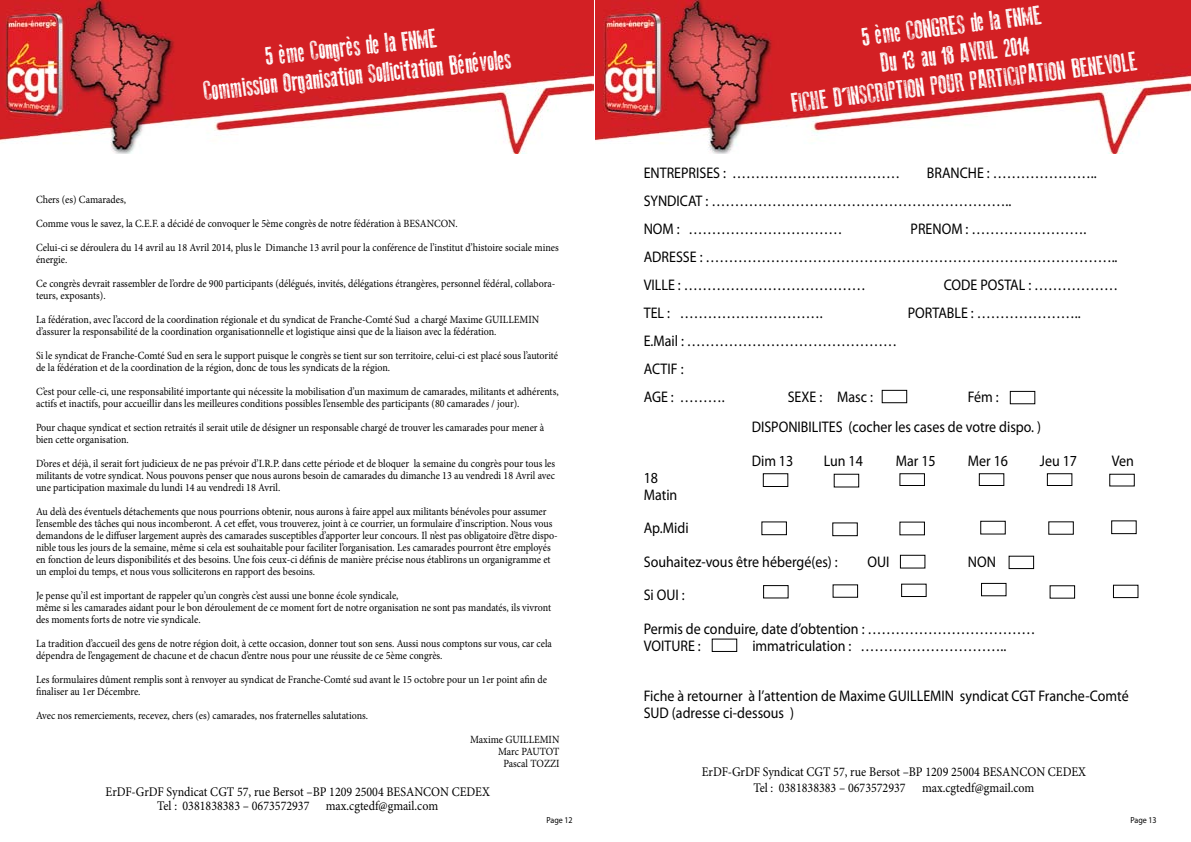
<style>
.page{position:relative;width:1191px;height:842px;background:#fff}
.page>*{position:absolute;margin:0;border:0;box-sizing:border-box;transform-origin:0 0}
.t1{font:26.4px/28.8px "Old Press";color:#fff;text-align:center;scale:.91 1}
.t2{font:15.4px/28px "Myriad Pro";color:#000;scale:.91 1}
.t3{font:13.2px/14.4px "Minion Pro";color:#000;text-align:center;scale:.91 1}
.t4{font:11px/12px "Minion Pro";color:#000;scale:.91 1}
.t5{font:8.8px "Myriad Pro";color:#000;scale:.91 1}
</style>
<div class="page">
<img style="left:0;top:0;width:593px;height:153px">
<img style="left:595px;top:0;width:596px;height:153px">
<div style="left:763px;top:473px;width:25px;height:14px;border:1px solid #000"></div>
<div style="left:899px;top:473px;width:26px;height:13px;border:1px solid #000"></div>
<div style="left:978px;top:473px;width:26px;height:13px;border:1px solid #000"></div>
<div style="left:1046px;top:473px;width:26px;height:13px;border:1px solid #000"></div>
<div style="left:761px;top:521px;width:26px;height:14px;border:1px solid #000"></div>
<div style="left:832px;top:522px;width:25px;height:14px;border:1px solid #000"></div>
<div style="left:1111px;top:520px;width:25px;height:14px;border:1px solid #000"></div>
<div style="left:900px;top:555px;width:25px;height:13px;border:1px solid #000"></div>
<div style="left:1008px;top:556px;width:26px;height:13px;border:1px solid #000"></div>
<div style="left:881px;top:390px;width:26px;height:13px;border:1px solid #000"></div>
<div style="left:1009px;top:391px;width:26px;height:13px;border:1px solid #000"></div>
<div style="left:763px;top:585px;width:25px;height:13px;border:1px solid #000"></div>
<div style="left:901px;top:584px;width:25px;height:13px;border:1px solid #000"></div>
<div style="left:981px;top:583px;width:25px;height:13px;border:1px solid #000"></div>
<div style="left:1113px;top:585px;width:25px;height:13px;border:1px solid #000"></div>
<div style="left:711px;top:638px;width:26px;height:14px;border:1px solid #000"></div>
<h1 class="t1" style="left:199px;top:48px;width:341px;rotate:-6deg">5 ème Congrès de la FNME<br>Commission Organisation Sollicitation Bénévoles</h1>
<p class="t4" style="left:36px;top:187px;width:576px;line-height:24px">Chers (es) Camarades,<br>Comme vous le savez, la C.E.F. a décidé de convoquer le 5ème congrès de notre fédération à BESANCON.<br>Celui-ci se déroulera du 14 avril au 18 Avril 2014, plus le Dimanche 13 avril pour la conférence de l’institut d’histoire sociale mines</p>
<p class="t4" style="left:36px;top:247px;width:572px;line-height:24px">énergie.<br>Ce congrès devrait rassembler de l’ordre de 900 participants (délégués, invités, délégations étrangères, personnel fédéral, collabora-</p>
<p class="t4" style="left:36px;top:283px;width:554px;line-height:24px">teurs, exposants).<br>La fédération, avec l’accord de la coordination régionale et du syndicat de Franche-Comté Sud a chargé Maxime GUILLEMIN</p>
<p class="t4" style="left:36px;top:319px;width:575px;line-height:24px">d’assurer la responsabilité de la coordination organisationnelle et logistique ainsi que de la liaison avec la fédération.<br>Si le syndicat de Franche-Comté Sud en sera le support puisque le congrès se tient sur son territoire, celui-ci est placé sous l’autorité</p>
<p class="t4" style="left:36px;top:355px;width:576px;line-height:24px">de la fédération et de la coordination de la région, donc de tous les syndicats de la région.<br>C’est pour celle-ci, une responsabilité importante qui nécessite la mobilisation d’un maximum de camarades, militants et adhérents,</p>
<p class="t4" style="left:36px;top:391px;width:560px;line-height:24px">actifs et inactifs, pour accueillir dans les meilleures conditions possibles l’ensemble des participants (80 camarades / jour).<br>Pour chaque syndicat et section retraités il serait utile de désigner un responsable chargé de trouver les camarades pour mener à</p>
<p class="t4" style="left:36px;top:427px;width:572px;line-height:24px">bien cette organisation.<br>D’ores et déjà, il serait fort judicieux de ne pas prévoir d’I.R.P. dans cette période et de bloquer la semaine du congrès pour tous les</p>
<p class="t4" style="left:36px;top:469px;width:572px">militants de votre syndicat. Nous pouvons penser que nous aurons besoin de camarades du dimanche 13 au vendredi 18 Avril avec une participation maximale du lundi 14 au vendredi 18 Avril.</p>
<p class="t4" style="left:36px;top:505px;width:575px">Au delà des éventuels détachements que nous pourrions obtenir, nous aurons à faire appel aux militants bénévoles pour assumer l’ensemble des tâches qui nous incomberont. A cet effet, vous trouverez, joint à ce courrier, un formulaire d’inscription. Nous vous demandons de le diffuser largement auprès des camarades susceptibles d’apporter leur concours. Il n’est pas obligatoire d’être dispo&shy;nible tous les jours de la semaine, même si cela est souhaitable pour faciliter l’organisation. Les camarades pourront être employés en fonction de leurs disponibilités et des besoins. Une fois ceux-ci définis de manière précise nous établirons un organigramme et un emploi du temps, et nous vous solliciterons en rapport des besoins.</p>
<p class="t4" style="left:36px;top:589px;width:567px">Je pense qu’il est important de rappeler qu’un congrès c’est aussi une bonne école syndicale,<br>même si les camarades aidant pour le bon déroulement de ce moment fort de notre organisation ne sont pas mandatés, ils vivront des moments forts de notre vie syndicale.</p>
<p class="t4" style="left:36px;top:637px;width:568px">La tradition d’accueil des gens de notre région doit, à cette occasion, donner tout son sens. Aussi nous comptons sur vous, car cela dépendra de l’engagement de chacune et de chacun d’entre nous pour une réussite de ce 5ème congrès.</p>
<p class="t4" style="left:36px;top:673px;width:563px">Les formulaires dûment remplis sont à renvoyer au syndicat de Franche-Comté sud avant le 15 octobre pour un 1er point afin de finaliser au 1er Décembre.</p>
<p class="t4" style="left:36px;top:709px;width:366px">Avec nos remerciements, recevez, chers (es) camarades, nos fraternelles salutations.</p>
<p class="t4" style="left:470px;top:733px;width:100px;text-align:right">Maxime GUILLEMIN<br>Marc PAUTOT<br>Pascal TOZZI</p>
<p class="t3" style="left:106px;top:784px;width:424px">ErDF-GrDF Syndicat CGT 57, rue Bersot –BP 1209 25004 BESANCON CEDEX<br>Tel : 0381838383 – 0673572937 max.cgtedf@gmail.com</p>
<h1 class="t1" style="left:783px;top:32px;width:384px;rotate:-7deg">5 ème CONGRES de la FNME<br>Du 13 au 18 AVRIL 2014<br>FICHE D’INSCRIPTION POUR PARTICIPATION BENEVOLE</h1>
<h2 class="t2" style="left:643px;top:158px;width:499px;text-indent:283px">BRANCHE : …………………..<br>SYNDICAT : ………………………………………………………..<br>NOM : ……………………………</h2>
<h2 class="t2" style="left:643px;top:158px;width:283px">ENTREPRISES : ………………………………</h2>
<h2 class="t2" style="left:643px;top:214px;width:522px;text-indent:267px">PRENOM : …………………….<br>ADRESSE : ……………………………………………………………………………..<br>VILLE : …………………………………</h2>
<h2 class="t2" style="left:943px;top:270px;width:193px">CODE POSTAL : ………………</h2>
<h2 class="t2" style="left:643px;top:298px;width:198px">TEL : ………………………….</h2>
<h2 class="t2" style="left:907px;top:298px;width:192px">PORTABLE : …………………..</h2>
<h2 class="t2" style="left:643px;top:326px;width:280px">E.Mail : ………………………………………<br>ACTIF :<br>AGE : ……….</h2>
<h2 class="t2" style="left:751px;top:381px;width:319px;line-height:30.8px;text-indent:216px">Fém :<br>DISPONIBILITES (cocher les cases de votre dispo. )</h2>
<h2 class="t2" style="left:751px;top:447px;width:47px">Dim 13</h2>
<h2 class="t2" style="left:823px;top:447px;width:45px">Lun 14</h2>
<h2 class="t2" style="left:895px;top:447px;width:45px">Mar 15</h2>
<h2 class="t2" style="left:967px;top:447px;width:46px">Mer 16</h2>
<h2 class="t2" style="left:1039px;top:447px;width:42px">Jeu 17</h2>
<h2 class="t2" style="left:1111px;top:447px;width:26px">Ven</h2>
<h2 class="t2" style="left:787px;top:382px;width:95px">SEXE : Masc :</h2>
<h2 class="t2" style="left:643px;top:469px;width:39px;line-height:16.8px">18<br>Matin</h2>
<h2 class="t2" style="left:643px;top:511px;width:215px;line-height:33.6px">Ap.Midi<br>Souhaitez-vous être hébergé(es) :</h2>
<h2 class="t2" style="left:867px;top:547px;width:26px">OUI</h2>
<h2 class="t2" style="left:967px;top:547px;width:32px">NON</h2>
<h2 class="t2" style="left:643px;top:578px;width:432px;line-height:33.6px">Si OUI :<br>Permis de conduire, date d’obtention : ………………………………</h2>
<h2 class="t2" style="left:643px;top:631px;width:64px">VOITURE :</h2>
<h2 class="t2" style="left:752px;top:631px;width:280px">immatriculation : …………………………..</h2>
<h2 class="t2" style="left:643px;top:687px;width:534px;line-height:16.8px">Fiche à retourner à l’attention de Maxime GUILLEMIN syndicat CGT Franche-Comté<br>SUD (adresse ci-dessous )</h2>
<p class="t3" style="left:701px;top:763px;width:424px;line-height:16.8px">ErDF-GrDF Syndicat CGT 57, rue Bersot –BP 1209 25004 BESANCON CEDEX<br>Tel : 0381838383 – 0673572937 max.cgtedf@gmail.com</p>
<p class="t5" style="left:546px;top:814px;width:30px">Page 12</p>
<p class="t5" style="left:1130px;top:814px;width:30px">Page 13</p>
</div>
